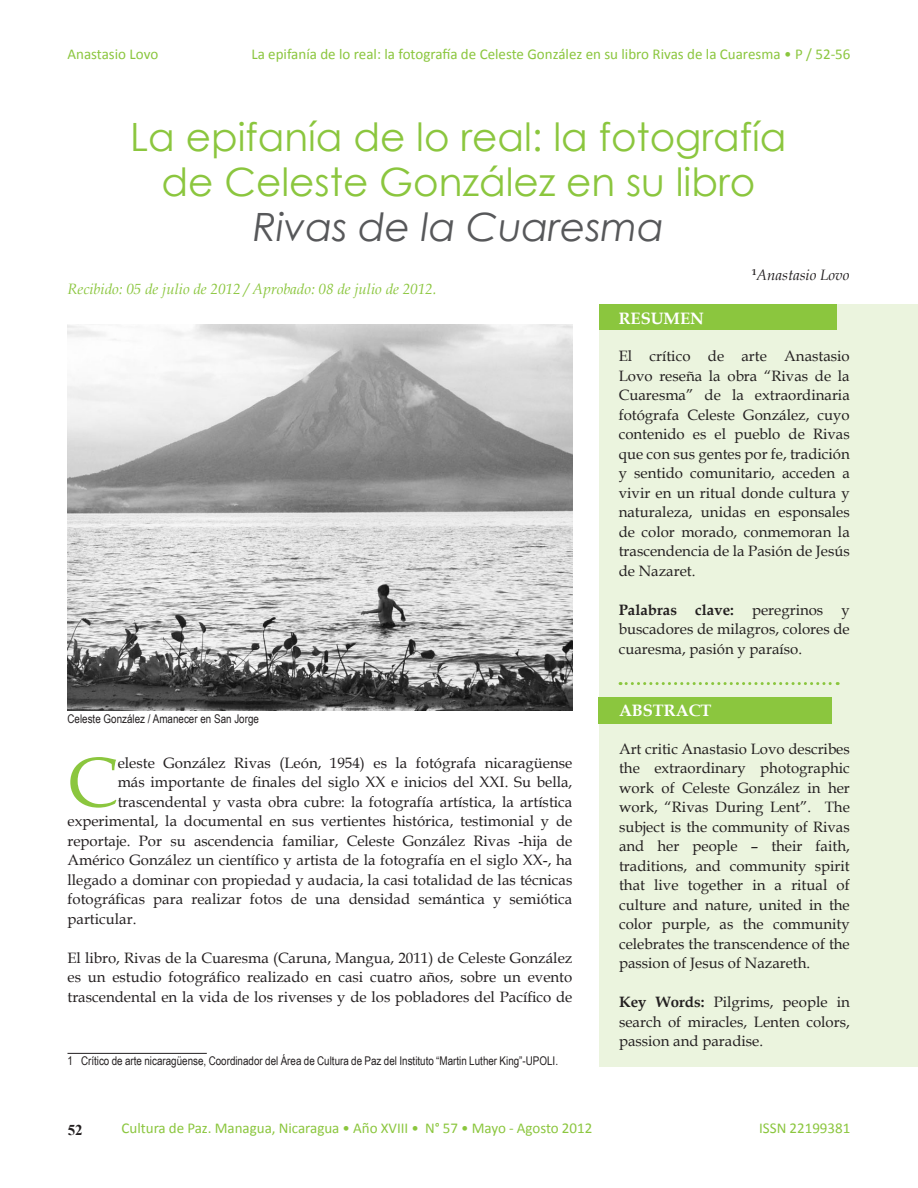
<style>
.page{position:relative;width:918px;height:1188px;background:#fff}
.page>*{position:absolute;margin:0;border:0;box-sizing:border-box;transform-origin:0 0}
.t1{font:70.8px "Book Antiqua";color:#8bc63e}
.t2{font:39px/45px "Century Gothic";color:#8bc63e;text-align:center}
.t3{font:italic 39px "Century Gothic";color:#57585a}
.t4{font:700 16.5px "Book Antiqua";color:#fff}
.t5{font:15px/19.5px "Book Antiqua";color:#231f20;text-align:justify}
.t6{font:15px "Calibri";color:#8bc63e}
.t7{font:italic 15px "Book Antiqua";color:#8bc63e}
.t8{font:italic 15px "Book Antiqua";color:#231f20}
.t9{font:700 15px "Times New Roman";color:#231f20}
.t10{font:12px "Arial Narrow";color:#231f20}
.s1{font-weight:700}
</style>
<div class="page">
<div style="left:599px;top:304px;width:319px;height:762px;background:#ebf4de"></div>
<div style="left:599px;top:304px;width:238px;height:26px;background:#8bc63e"></div>
<div style="left:598px;top:697px;width:233px;height:26px;background:#8bc63e"></div>
<svg style="left:620px;top:682px;width:218px;height:3px"></svg>
<hr style="left:68px;top:1053px;width:139px;height:1px;background:#231f20">
<img style="left:68px;top:324px;width:505px;height:386px">
<p class="t6" style="left:68px;top:44px;width:92px">Anastasio Lovo</p>
<p class="t6" style="left:251px;top:44px;width:601px">La epifanía de lo real: la fotografía de Celeste González en su libro Rivas de la Cuaresma • P / 52-56</p>
<h2 class="t2" style="left:130px;top:114px;width:658px">La epifanía de lo real: la fotografía de Celeste González en su libro</h2>
<h2 class="t3" style="left:253px;top:199px;width:413px">Rivas de la Cuaresma</h2>
<p class="t8" style="left:752px;top:264px;width:99px"><sup>1</sup>Anastasio Lovo</p>
<p class="t7" style="left:68px;top:278px;width:371px">Recibido: 05 de julio de 2012 / Aprobado: 08 de julio de 2012.</p>
<p class="t10" style="left:68px;top:710px;width:193px">Celeste González / Amanecer en San Jorge</p>
<h1 class="t1" style="left:68px;top:733px;width:52px">C</h1>
<p class="t5" style="left:118px;top:753px;width:456px">eleste González Rivas (León, 1954) es la fotógrafa nicaragüense</p>
<p class="t5" style="left:118px;top:772px;width:456px">más importante de finales del siglo XX e inicios del XXI. Su bella,</p>
<p class="t5" style="left:118px;top:792px;width:456px">trascendental y vasta obra cubre: la fotografía artística, la artística</p>
<p class="t5" style="left:67px;top:811px;width:506px">experimental, la documental en sus vertientes histórica, testimonial y de</p>
<p class="t5" style="left:67px;top:831px;width:506px">reportaje. Por su ascendencia familiar, Celeste González Rivas -hija de</p>
<p class="t5" style="left:67px;top:850px;width:506px">Américo González un científico y artista de la fotografía en el siglo XX-, ha</p>
<p class="t5" style="left:67px;top:870px;width:506px">llegado a dominar con propiedad y audacia, la casi totalidad de las técnicas</p>
<p class="t5" style="left:67px;top:889px;width:506px">fotográficas para realizar fotos de una densidad semántica y semiótica</p>
<p class="t5" style="left:67px;top:909px;width:70px">particular.</p>
<p class="t5" style="left:67px;top:948px;width:506px">El libro, Rivas de la Cuaresma (Caruna, Mangua, 2011) de Celeste González es un estudio fotográfico realizado en casi cuatro años, sobre un evento trascendental en la vida de los rivenses y de los pobladores del Pacífico de</p>
<p class="t10" style="left:68px;top:1052px;width:492px">1 Crítico de arte nicaragüense, Coordinador del Área de Cultura de Paz del Instituto “Martin Luther King”-UPOLI.</p>
<p class="t4" style="left:619px;top:307px;width:87px">RESUMEN</p>
<p class="t5" style="left:619px;top:346px;width:233px">El crítico de arte Anastasio Lovo reseña la obra “Rivas de la Cuaresma” de la extraordinaria fotógrafa Celeste González, cuyo contenido es el pueblo de Rivas que con sus gentes por fe, tradición y sentido comunitario, acceden a vivir en un ritual donde cultura y naturaleza, unidas en esponsales de color morado, conmemoran la trascendencia de la Pasión de Jesús de Nazaret.</p>
<p class="t5" style="left:619px;top:599px;width:233px"><span class="s1">Palabras clave:</span> peregrinos y buscadores de milagros, colores de cuaresma, pasión y paraíso.</p>
<p class="t4" style="left:619px;top:699px;width:94px">ABSTRACT</p>
<p class="t5" style="left:619px;top:739px;width:232px">Art critic Anastasio Lovo describes the extraordinary photographic work of Celeste González in her work, “Rivas During Lent”. The subject is the community of Rivas and her people – their faith, traditions, and community spirit that live together in a ritual of culture and nature, united in the color purple, as the community celebrates the transcendence of the passion of Jesus of Nazareth.</p>
<p class="t5" style="left:619px;top:992px;width:232px"><span class="s1">Key Words:</span> Pilgrims, people in search of miracles, Lenten colors, passion and paradise.</p>
<p class="t9" style="left:68px;top:1120px;width:16px">52</p>
<p class="t6" style="left:122px;top:1118px;width:472px">Cultura de Paz. Managua, Nicaragua • Año XVIII • N° 57 • Mayo - Agosto 2012</p>
<p class="t6" style="left:759px;top:1118px;width:93px">ISSN 22199381</p>
</div>
